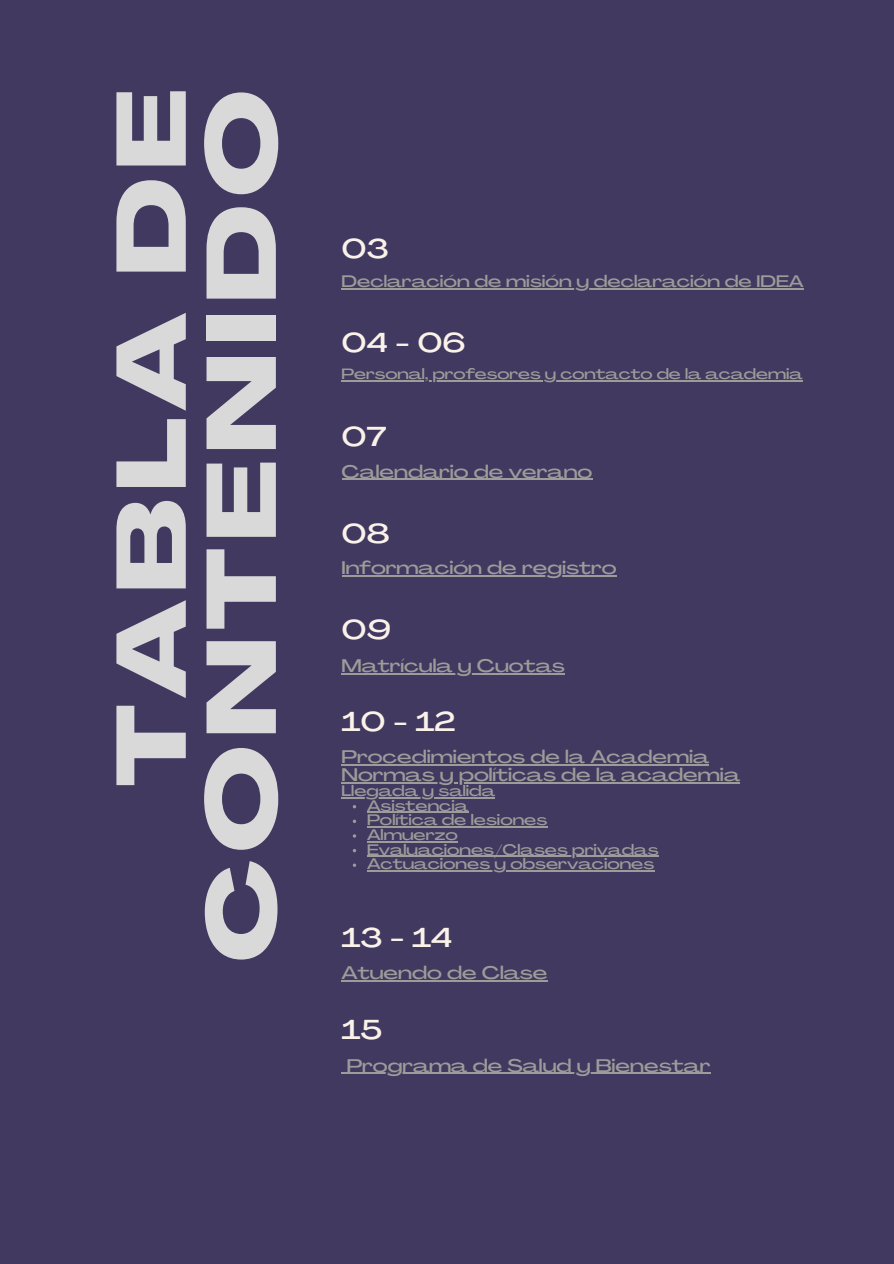
<style>
.page{position:relative;width:894px;height:1264px;background:#fff}
.page>*{position:absolute;margin:0;border:0;box-sizing:border-box;transform-origin:0 0}
.t1{font:800 96.75px/90px "Agrandir Grand";letter-spacing:.07em;color:#d9d9d9;text-align:right}
.t2{font:500 27px "Agrandir Grand";color:#faf2e9}
.t3{font:500 18px "Agrandir Grand";color:#9e9b9a}
.t4{font:500 16.5px "Agrandir Grand";color:#9e9b9a}
.t5{font:500 15px/14.7px "Agrandir Grand";color:#9e9b9a}
.t6{font:500 14.7px "Agrandir Grand";color:#9e9b9a}
</style>
<div class="page">
<div style="left:0;top:0;width:893px;height:1263px;background:#41395f"></div>
<hr style="left:341px;top:288px;width:462px;height:2px;background:#9e9b9a">
<hr style="left:341px;top:380px;width:461px;height:1px;background:#9e9b9a">
<hr style="left:341px;top:575px;width:275px;height:1px;background:#9e9b9a">
<hr style="left:341px;top:673px;width:223px;height:1px;background:#9e9b9a">
<hr style="left:341px;top:479px;width:251px;height:1px;background:#9e9b9a">
<hr style="left:341px;top:764px;width:368px;height:1px;background:#9e9b9a">
<hr style="left:341px;top:782px;width:399px;height:1px;background:#9e9b9a">
<hr style="left:341px;top:797px;width:154px;height:1px;background:#9e9b9a">
<hr style="left:367px;top:811px;width:101px;height:1px;background:#9e9b9a">
<hr style="left:367px;top:826px;width:180px;height:1px;background:#9e9b9a">
<hr style="left:367px;top:841px;width:90px;height:1px;background:#9e9b9a">
<hr style="left:367px;top:855px;width:291px;height:1px;background:#9e9b9a">
<hr style="left:367px;top:870px;width:287px;height:1px;background:#9e9b9a">
<hr style="left:341px;top:980px;width:206px;height:1px;background:#9e9b9a">
<hr style="left:346px;top:1072px;width:364px;height:1px;background:#9e9b9a">
<h1 class="t1" style="left:116px;top:962px;width:874px;rotate:-90deg">TABLA DE<br>CONTENIDO</h1>
<p class="t2" style="left:341px;top:238px;width:49px">03</p>
<h3 class="t4" style="left:341px;top:275px;width:463px">Declaración de misión y declaración de IDEA</h3>
<h2 class="t2" style="left:341px;top:331px;width:125px">04 - 06</h2>
<h4 class="t6" style="left:341px;top:368px;width:462px">Personal, profesores y contacto de la academia</h4>
<p class="t2" style="left:341px;top:425px;width:46px">07</p>
<h3 class="t3" style="left:341px;top:464px;width:252px">Calendario de verano</h3>
<p class="t2" style="left:341px;top:522px;width:49px">08</p>
<h3 class="t3" style="left:341px;top:560px;width:276px">Información de registro</h3>
<p class="t2" style="left:341px;top:619px;width:51px">09</p>
<h3 class="t3" style="left:341px;top:658px;width:225px">Matrícula y Cuotas</h3>
<h2 class="t2" style="left:341px;top:710px;width:115px">10 - 12</h2>
<h3 class="t3" style="left:341px;top:749px;width:369px">Procedimientos de la Academia</h3>
<p class="t3" style="left:341px;top:767px;width:400px">Normas y políticas de la academia</p>
<p class="t5" style="left:367px;top:785px;width:182px;text-indent:-25px">Llegada y salida<br>Asistencia<br>Política de lesiones</p>
<p class="t5" style="left:367px;top:828px;width:92px">Almuerzo</p>
<p class="t5" style="left:367px;top:843px;width:293px">Evaluaciones/Clases privadas</p>
<p class="t5" style="left:367px;top:858px;width:289px">Actuaciones y observaciones</p>
<h2 class="t2" style="left:341px;top:926px;width:112px">13 - 14</h2>
<h3 class="t3" style="left:341px;top:965px;width:207px">Atuendo de Clase</h3>
<p class="t2" style="left:341px;top:1018px;width:42px">15</p>
<p class="t3" style="left:346px;top:1058px;width:365px">Programa de Salud y Bienestar</p>
</div>
